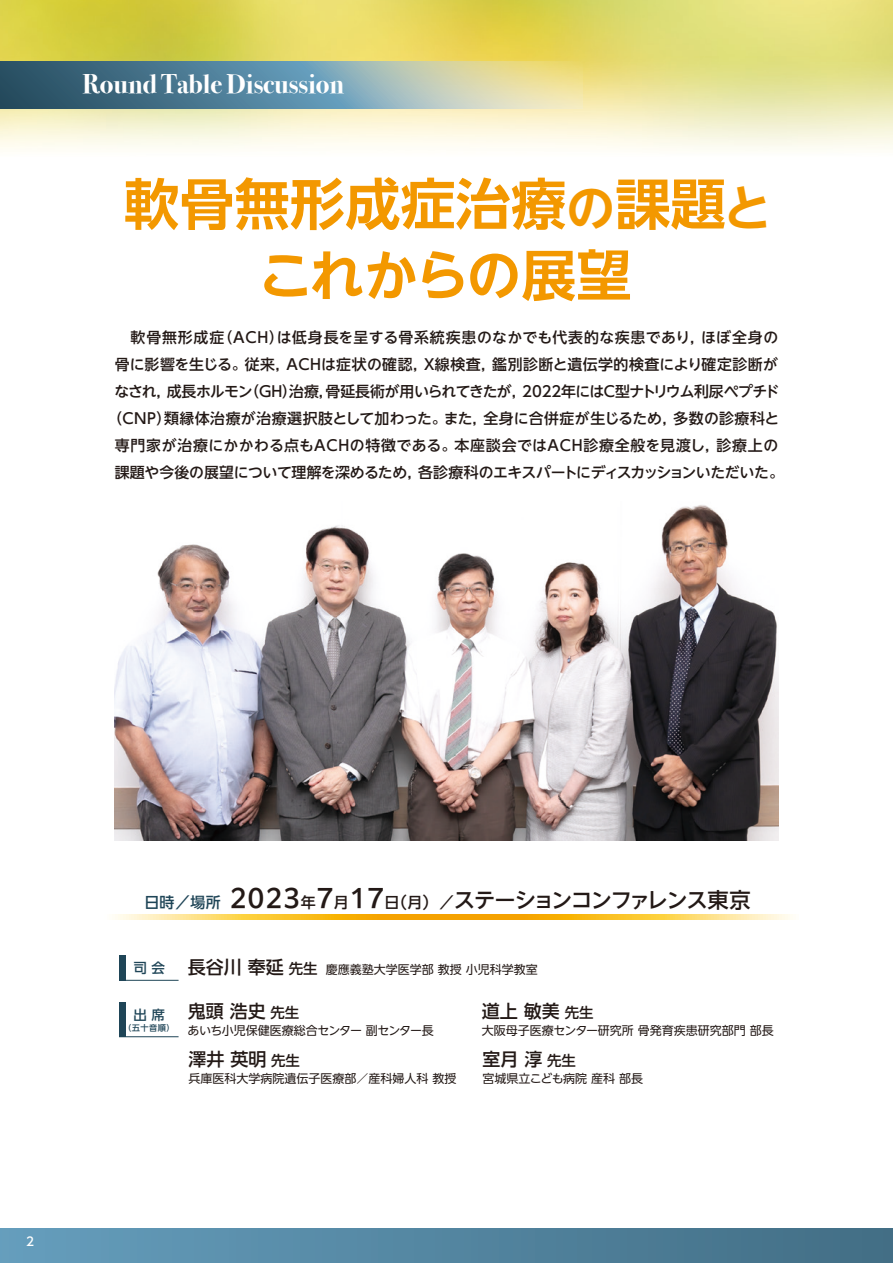
<style>
.page{position:relative;width:893px;height:1263px;background:#fff}
.page>*{position:absolute;margin:0;border:0;box-sizing:border-box;transform-origin:0 0}
.t1{font:700 55.35px/71.4px "PUD Shin Go NT Pr 6 N De";color:#f39800;text-align:center}
.t2{font:700 27px "Bodoni Svty Two ITCTT";color:#fff}
.t3{font:500 21.3px "PUD Shin Go NT Pr 6 N";letter-spacing:-.06em;color:#231916}
.t4{font:500 18px "UD Shin Go NT Pr 6";color:#231916}
.t5{font:500 14.85px/27px "UD Shin Go NT Pr 6";letter-spacing:.01em;color:#231916;text-align:center}
.t6{font:500 13.5px "UD Shin Go NT Pr 6";color:#1f4557}
.t7{font:12px "UD Shin Go NT Pr 6";color:#231916}
.t8{font:12px "UD Shin Go NT Pr 6";letter-spacing:-.035em;color:#231916}
.t9{font:500 12px "UD Shin Go NT Pr 6";color:#fff}
.t10{font:500 8.25px "UD Shin Go NT Pr 6";color:#1f4557}
.s1{font-size:49.8px}
.s2{font-size:15px;color:#1f4557}
.s3{font-size:25.5px}
.s4{font-size:15px}
.s5{font-weight:500;font-size:18px}
.s6{font-weight:500;font-size:14.4px}
.s7{font-size:14.4px}
</style>
<div class="page">
<img style="left:0;top:0;width:893px;height:151px">
<div style="left:0;top:1229px;width:893px;height:34px;background:linear-gradient(to right,#659ebd,#426d84)"></div>
<svg style="left:0;top:62px;width:583px;height:46px;background:#7d9b9b"></svg>
<svg style="left:115px;top:915px;width:678px;height:4px;background:#fac646"></svg>
<div style="left:119px;top:955px;width:6px;height:25px;background:#1f4557"></div>
<div style="left:119px;top:1003px;width:6px;height:34px;background:#1f4557"></div>
<hr style="left:119px;top:980px;width:60px;height:1px;background:#1f4557">
<hr style="left:119px;top:1036px;width:60px;height:1px;background:#1f4557">
<img style="left:115px;top:505px;width:663px;height:335px">
<h2 class="t2" style="left:83px;top:62px;width:263px">Round Table Discussion</h2>
<h1 class="t1" style="left:124px;top:170px;width:650px">軟骨無形成症治療<span class="s1">の</span>課題<span class="s1">と</span>これからの展望</h1>
<p class="t5" style="left:107px;top:323px;width:678px">　軟骨無形成症（ACH）は低身長を呈する骨系統疾患のなかでも代表的な疾患であり，ほぼ全身の骨に影響を生じる。従来，ACHは症状の確認，X線検査，鑑別診断と遺伝学的検査により確定診断がなされ，成長ホルモン（GH）治療，骨延長術が用いられてきたが，2022年にはC型ナトリウム利尿ペプチド（CNP）類縁体治療が治療選択肢として加わった。また，全身に合併症が生じるため，多数の診療科と専門家が治療にかかわる点もACHの特徴である。本座談会ではACH診療全般を見渡し，診療上の課題や今後の展望について理解を深めるため，各診療科のエキスパートにディスカッションいただいた。</p>
<p class="t9" style="left:26px;top:1232px;width:9px">2</p>
<h3 class="t3" style="left:144px;top:888px;width:608px"><span class="s2">日時／場所</span> <span class="s3">2023</span><span class="s4">年</span><span class="s3">7</span><span class="s4">月</span><span class="s3">17</span><span class="s4">日（月） ／</span>ステーションコンファレンス東京</h3>
<p class="t6" style="left:133px;top:957px;width:33px">司 会</p>
<p class="t7" style="left:188px;top:960px;width:352px"><span class="s5">長谷川 奉延</span> <span class="s6">先生</span> 慶應義塾大学医学部 教授 小児科学教室</p>
<p class="t6" style="left:133px;top:1004px;width:33px">出 席</p>
<p class="t10" style="left:123px;top:1021px;width:53px">（五十音順）</p>
<p class="t4" style="left:188px;top:996px;width:113px">鬼頭 浩史 <span class="s7">先生</span></p>
<p class="t8" style="left:188px;top:1021px;width:248px">あいち小児保健医療総合センター 副センター長</p>
<p class="t4" style="left:188px;top:1045px;width:113px">澤井 英明 <span class="s7">先生</span></p>
<p class="t7" style="left:188px;top:1069px;width:269px">兵庫医科大学病院遺伝子医療部／産科婦人科 教授</p>
<p class="t4" style="left:482px;top:996px;width:113px">道上 敏美 <span class="s7">先生</span></p>
<p class="t7" style="left:482px;top:1021px;width:293px">大阪母子医療センター研究所 骨発育疾患研究部門 部長</p>
<p class="t4" style="left:483px;top:1045px;width:95px">室月 淳 <span class="s7">先生</span></p>
<p class="t7" style="left:483px;top:1069px;width:162px">宮城県立こども病院 産科 部長</p>
</div>
